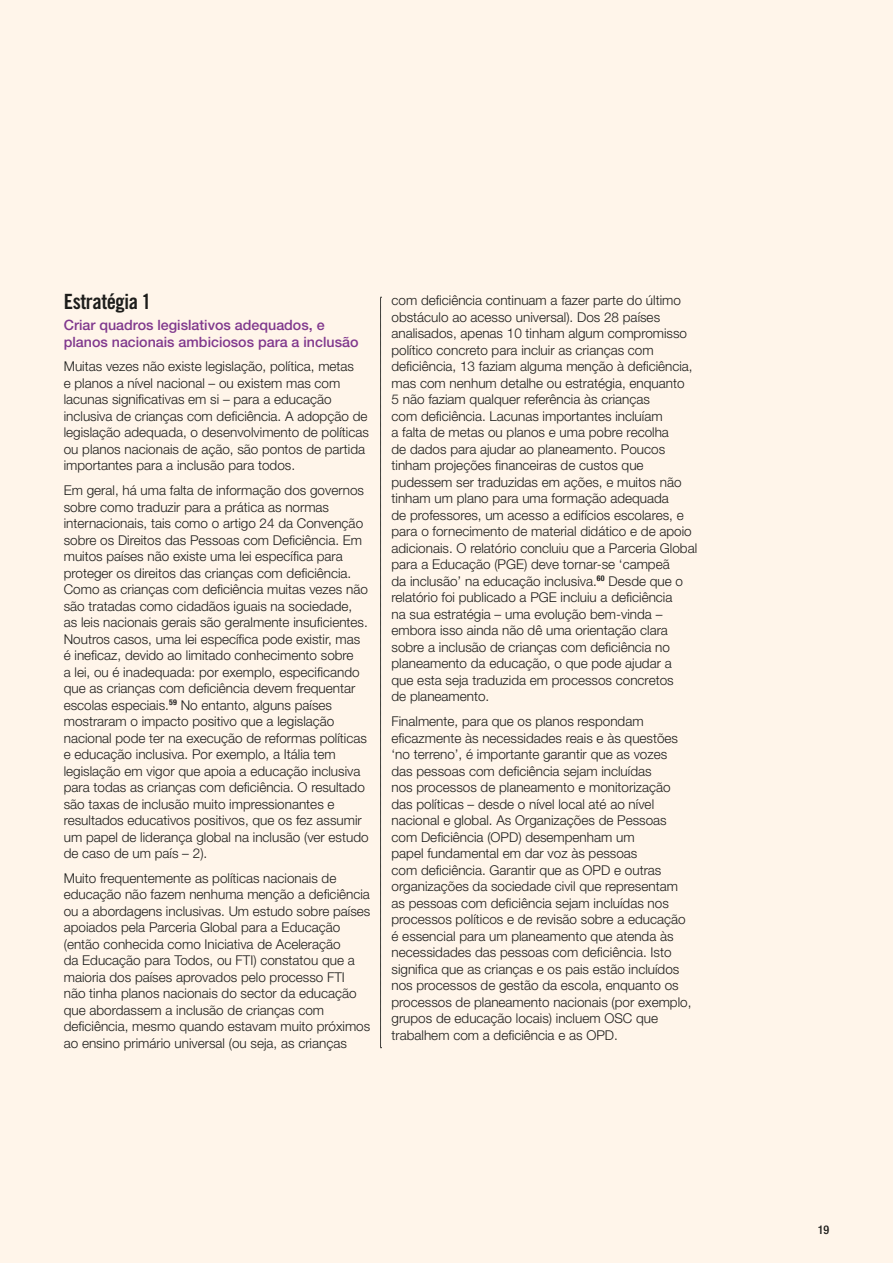
<style>
.page{position:relative;width:893px;height:1263px;background:#fff5ea}
.page>*{position:absolute;margin:0;border:0;box-sizing:border-box;transform-origin:0 0}
.t1{font:21px "Trade Gothic Bold Cond Twenty";letter-spacing:-.02em;color:#1d1d1b}
.t2{font:500 14.25px/16.5px "Helvetica Neue LT Std";color:#80388d}
.t3{font:300 13.5px/16.5px "Helvetica Neue LT Std";color:#1d1d1b}
.t4{font:500 condensed 12px "Helvetica Neue LT Std";color:#1d1d1b}
</style>
<div class="page">
<svg style="left:380px;top:297px;width:2px;height:751px"></svg>
<h1 class="t1" style="left:64px;top:289px;width:89px">Estratégia 1</h1>
<p class="t2" style="left:64px;top:317px;width:296px">Criar quadros legislativos adequados, e planos nacionais ambiciosos para a inclusão</p>
<p class="t3" style="left:64px;top:358px;width:307px">Muitas vezes não existe legislação, política, metas<br>e planos a nível nacional – ou existem mas com lacunas significativas em si – para a educação inclusiva de crianças com deficiência. A adopção de legislação adequada, o desenvolvimento de políticas ou planos nacionais de ação, são pontos de partida importantes para a inclusão para todos.</p>
<p class="t3" style="left:64px;top:482px;width:306px">Em geral, há uma falta de informação dos governos sobre como traduzir para a prática as normas internacionais, tais como o artigo 24 da Convenção sobre os Direitos das Pessoas com Deficiência. Em muitos países não existe uma lei específica para proteger os direitos das crianças com deficiência.<br>Como as crianças com deficiência muitas vezes não são tratadas como cidadãos iguais na sociedade, as leis nacionais gerais são geralmente insuficientes.<br>Noutros casos, uma lei específica pode existir, mas é ineficaz, devido ao limitado conhecimento sobre<br>a lei, ou é inadequada: por exemplo, especificando que as crianças com deficiência devem frequentar escolas especiais.<sup>59</sup> No entanto, alguns países mostraram o impacto positivo que a legislação nacional pode ter na execução de reformas políticas e educação inclusiva. Por exemplo, a Itália tem legislação em vigor que apoia a educação inclusiva para todas as crianças com deficiência. O resultado são taxas de inclusão muito impressionantes e resultados educativos positivos, que os fez assumir um papel de liderança global na inclusão (ver estudo de caso de um país – 2).</p>
<p class="t3" style="left:64px;top:869px;width:308px">Muito frequentemente as políticas nacionais de educação não fazem nenhuma menção a deficiência ou a abordagens inclusivas. Um estudo sobre países apoiados pela Parceria Global para a Educação (então conhecida como Iniciativa de Aceleração<br>da Educação para Todos, ou FTI) constatou que a maioria dos países aprovados pelo processo FTI<br>não tinha planos nacionais do sector da educação que abordassem a inclusão de crianças com deficiência, mesmo quando estavam muito próximos ao ensino primário universal (ou seja, as crianças</p>
<p class="t3" style="left:392px;top:292px;width:307px">com deficiência continuam a fazer parte do último obstáculo ao acesso universal). Dos 28 países analisados, apenas 10 tinham algum compromisso político concreto para incluir as crianças com deficiência, 13 faziam alguma menção à deficiência, mas com nenhum detalhe ou estratégia, enquanto<br>5 não faziam qualquer referência às crianças<br>com deficiência. Lacunas importantes incluíam<br>a falta de metas ou planos e uma pobre recolha<br>de dados para ajudar ao planeamento. Poucos tinham projeções financeiras de custos que pudessem ser traduzidas em ações, e muitos não tinham um plano para uma formação adequada<br>de professores, um acesso a edifícios escolares, e para o fornecimento de material didático e de apoio adicionais. O relatório concluiu que a Parceria Global para a Educação (PGE) deve tornar-se ‘campeã<br>da inclusão’ na educação inclusiva.<sup>60</sup> Desde que o relatório foi publicado a PGE incluiu a deficiência<br>na sua estratégia – uma evolução bem-vinda – embora isso ainda não dê uma orientação clara sobre a inclusão de crianças com deficiência no planeamento da educação, o que pode ajudar a<br>que esta seja traduzida em processos concretos<br>de planeamento.</p>
<p class="t3" style="left:392px;top:713px;width:301px">Finalmente, para que os planos respondam eficazmente às necessidades reais e às questões ‘no terreno’, é importante garantir que as vozes das pessoas com deficiência sejam incluídas<br>nos processos de planeamento e monitorização das políticas – desde o nível local até ao nível nacional e global. As Organizações de Pessoas com Deficiência (OPD) desempenham um<br>papel fundamental em dar voz às pessoas<br>com deficiência. Garantir que as OPD e outras organizações da sociedade civil que representam as pessoas com deficiência sejam incluídas nos processos políticos e de revisão sobre a educação é essencial para um planeamento que atenda às necessidades das pessoas com deficiência. Isto significa que as crianças e os pais estão incluídos nos processos de gestão da escola, enquanto os processos de planeamento nacionais (por exemplo, grupos de educação locais) incluem OSC que trabalhem com a deficiência e as OPD.</p>
<p class="t4" style="left:818px;top:1222px;width:13px">19</p>
</div>
